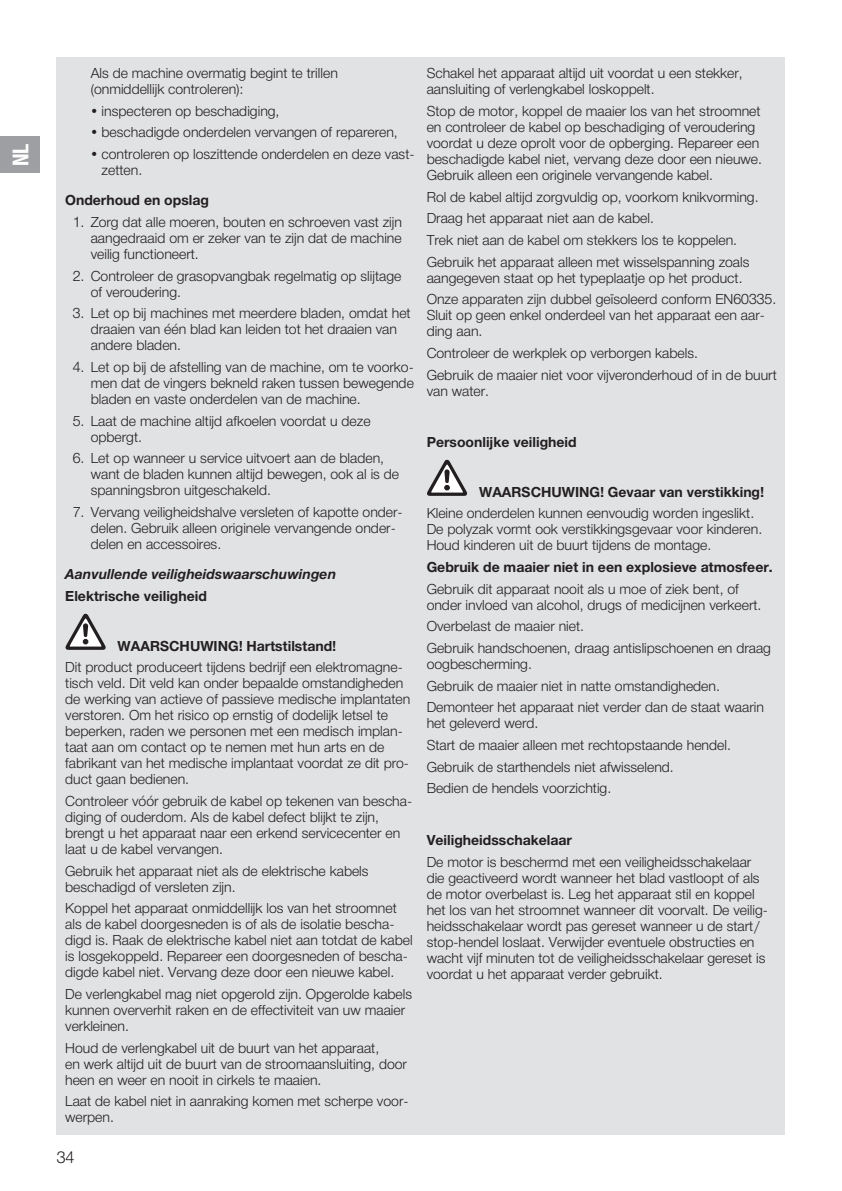
<style>
.page{position:relative;width:842px;height:1191px;background:#fff}
.page>*{position:absolute;margin:0;border:0;box-sizing:border-box;transform-origin:0 0}
.t1{font:700 22px "Gardena Sans Cond";color:#fff}
.t2{font:16px "Gardena Sans";color:#231f20}
.t3{font:14px/16px "Gardena Sans";color:#231f20}
.t4{font:700 14px "Gardena Sans";color:#231f20}
.t5{font:italic 700 14px "Gardena Sans";color:#231f20}
</style>
<div class="page">
<div style="left:57px;top:57px;width:728px;height:1077px;background:#e1e2e4"></div>
<svg style="left:66px;top:614px;width:40px;height:36px"></svg>
<svg style="left:427px;top:460px;width:40px;height:36px"></svg>
<div style="left:0;top:137px;width:40px;height:36px;background:#9d9fa2"></div>
<h1 class="t1" style="left:5px;top:166px;width:24px;rotate:-90deg">NL</h1>
<p class="t3" style="left:91px;top:64px;width:249px">Als de machine overmatig begint te trillen (onmiddellijk controleren):</p>
<p class="t3" style="left:91px;top:102px;width:190px">• inspecteren op beschadiging,</p>
<p class="t3" style="left:91px;top:124px;width:309px">• beschadigde onderdelen vervangen of repareren,</p>
<p class="t3" style="left:102px;top:146px;width:315px;text-indent:-11px">• controleren op loszittende onderdelen en deze vast&shy;zetten.</p>
<p class="t4" style="left:65px;top:190px;width:145px">Onderhoud en opslag</p>
<p class="t3" style="left:91px;top:213px;width:313px;text-align:justify;text-indent:-18px">1. Zorg dat alle moeren, bouten en schroeven vast zijn aangedraaid om er zeker van te zijn dat de machine veilig functioneert.</p>
<p class="t3" style="left:91px;top:267px;width:312px;text-indent:-18px">2. Controleer de grasopvangbak regelmatig op slijtage of veroudering.</p>
<p class="t3" style="left:91px;top:305px;width:321px;text-indent:-18px">3. Let op bij machines met meerdere bladen, omdat het draaien van één blad kan leiden tot het draaien van andere bladen.</p>
<p class="t3" style="left:91px;top:358px;width:325px;text-align:justify;text-indent:-18px">4. Let op bij de afstelling van de machine, om te voorko&shy;men dat de vingers bekneld raken tussen bewegende bladen en vaste onderdelen van de machine.</p>
<p class="t3" style="left:91px;top:412px;width:281px;text-indent:-18px">5. Laat de machine altijd afkoelen voordat u deze opbergt.</p>
<p class="t3" style="left:91px;top:450px;width:310px;text-indent:-18px">6. Let op wanneer u service uitvoert aan de bladen, want de bladen kunnen altijd bewegen, ook al is de spanningsbron uitgeschakeld.</p>
<p class="t3" style="left:91px;top:503px;width:313px;text-indent:-18px">7. Vervang veiligheidshalve versleten of kapotte onder&shy;delen. Gebruik alleen originele vervangende onder&shy;delen en accessoires.</p>
<p class="t5" style="left:65px;top:564px;width:272px">Aanvullende veiligheidswaarschuwingen</p>
<p class="t4" style="left:65px;top:586px;width:143px">Elektrische veiligheid</p>
<p class="t4" style="left:118px;top:635px;width:220px">WAARSCHUWING! Hartstilstand!</p>
<p class="t3" style="left:65px;top:658px;width:347px">Dit product produceert tijdens bedrijf een elektromagne&shy;tisch veld. Dit veld kan onder bepaalde omstandigheden de werking van actieve of passieve medische implantaten verstoren. Om het risico op ernstig of dodelijk letsel te beperken, raden we personen met een medisch implan&shy;taat aan om contact op te nemen met hun arts en de fabrikant van het medische implantaat voordat ze dit pro&shy;duct gaan bedienen.</p>
<p class="t3" style="left:65px;top:792px;width:349px">Controleer vóór gebruik de kabel op tekenen van bescha&shy;diging of ouderdom. Als de kabel defect blijkt te zijn, brengt u het apparaat naar een erkend servicecenter en laat u de kabel vervangen.</p>
<p class="t3" style="left:65px;top:862px;width:305px">Gebruik het apparaat niet als de elektrische kabels beschadigd of versleten zijn.</p>
<p class="t3" style="left:65px;top:899px;width:349px">Koppel het apparaat onmiddellijk los van het stroomnet als de kabel doorgesneden is of als de isolatie bescha&shy;digd is. Raak de elektrische kabel niet aan totdat de kabel is losgekoppeld. Repareer een doorgesneden of bescha&shy;digde kabel niet. Vervang deze door een nieuwe kabel.</p>
<p class="t3" style="left:65px;top:985px;width:349px">De verlengkabel mag niet opgerold zijn. Opgerolde kabels kunnen oververhit raken en de effectiviteit van uw maaier verkleinen.</p>
<p class="t3" style="left:65px;top:1039px;width:343px">Houd de verlengkabel uit de buurt van het apparaat,<br>en werk altijd uit de buurt van de stroomaansluiting, door heen en weer en nooit in cirkels te maaien.</p>
<p class="t3" style="left:65px;top:1093px;width:345px">Laat de kabel niet in aanraking komen met scherpe voor&shy;werpen.</p>
<p class="t2" style="left:57px;top:1145px;width:19px">34</p>
<p class="t3" style="left:427px;top:65px;width:318px">Schakel het apparaat altijd uit voordat u een stekker, aansluiting of verlengkabel loskoppelt.</p>
<p class="t3" style="left:427px;top:102px;width:337px">Stop de motor, koppel de maaier los van het stroomnet en controleer de kabel op beschadiging of veroudering voordat u deze oprolt voor de opberging. Repareer een beschadigde kabel niet, vervang deze door een nieuwe.<br>Gebruik alleen een originele vervangende kabel.</p>
<p class="t3" style="left:427px;top:185px;width:333px;line-height:21.6px">Rol de kabel altijd zorgvuldig op, voorkom knikvorming.<br>Draag het apparaat niet aan de kabel.<br>Trek niet aan de kabel om stekkers los te koppelen.<br>Gebruik het apparaat alleen met wisselspanning zoals</p>
<p class="t3" style="left:427px;top:266px;width:351px;line-height:21.6px">aangegeven staat op het typeplaatje op het product.<br>Onze apparaten zijn dubbel geïsoleerd conform EN60335.</p>
<p class="t3" style="left:427px;top:307px;width:340px">Sluit op geen enkel onderdeel van het apparaat een aar&shy;ding aan.</p>
<p class="t3" style="left:427px;top:341px;width:352px;line-height:21.6px">Controleer de werkplek op verborgen kabels.<br>Gebruik de maaier niet voor vijveronderhoud of in de buurt</p>
<p class="t3" style="left:427px;top:382px;width:64px">van water.</p>
<p class="t4" style="left:427px;top:432px;width:152px">Persoonlijke veiligheid</p>
<p class="t4" style="left:479px;top:481px;width:286px">WAARSCHUWING! Gevaar van verstikking!</p>
<p class="t3" style="left:427px;top:505px;width:337px">Kleine onderdelen kunnen eenvoudig worden ingeslikt.<br>De polyzak vormt ook verstikkingsgevaar voor kinderen.<br>Houd kinderen uit de buurt tijdens de montage.</p>
<p class="t4" style="left:427px;top:556px;width:348px">Gebruik de maaier niet in een explosieve atmosfeer.</p>
<p class="t3" style="left:427px;top:580px;width:336px">Gebruik dit apparaat nooit als u moe of ziek bent, of onder invloed van alcohol, drugs of medicijnen verkeert.</p>
<p class="t3" style="left:427px;top:615px;width:346px;line-height:21.6px">Overbelast de maaier niet.<br>Gebruik handschoenen, draag antislipschoenen en draag</p>
<p class="t3" style="left:427px;top:652px;width:339px;line-height:21.6px">oogbescherming.<br>Gebruik de maaier niet in natte omstandigheden.<br>Demonteer het apparaat niet verder dan de staat waarin</p>
<p class="t3" style="left:427px;top:712px;width:306px;line-height:21.6px">het geleverd werd.<br>Start de maaier alleen met rechtopstaande hendel.<br>Gebruik de starthendels niet afwisselend.<br>Bedien de hendels voorzichtig.</p>
<p class="t4" style="left:427px;top:829px;width:147px">Veiligheidsschakelaar</p>
<p class="t3" style="left:427px;top:853px;width:343px">De motor is beschermd met een veiligheidsschakelaar die geactiveerd wordt wanneer het blad vastloopt of als de motor overbelast is. Leg het apparaat stil en koppel het los van het stroomnet wanneer dit voorvalt. De veilig&shy;heidsschakelaar wordt pas gereset wanneer u de start/ stop-hendel loslaat. Verwijder eventuele obstructies en wacht vijf minuten tot de veiligheidsschakelaar gereset is voordat u het apparaat verder gebruikt.</p>
</div>
